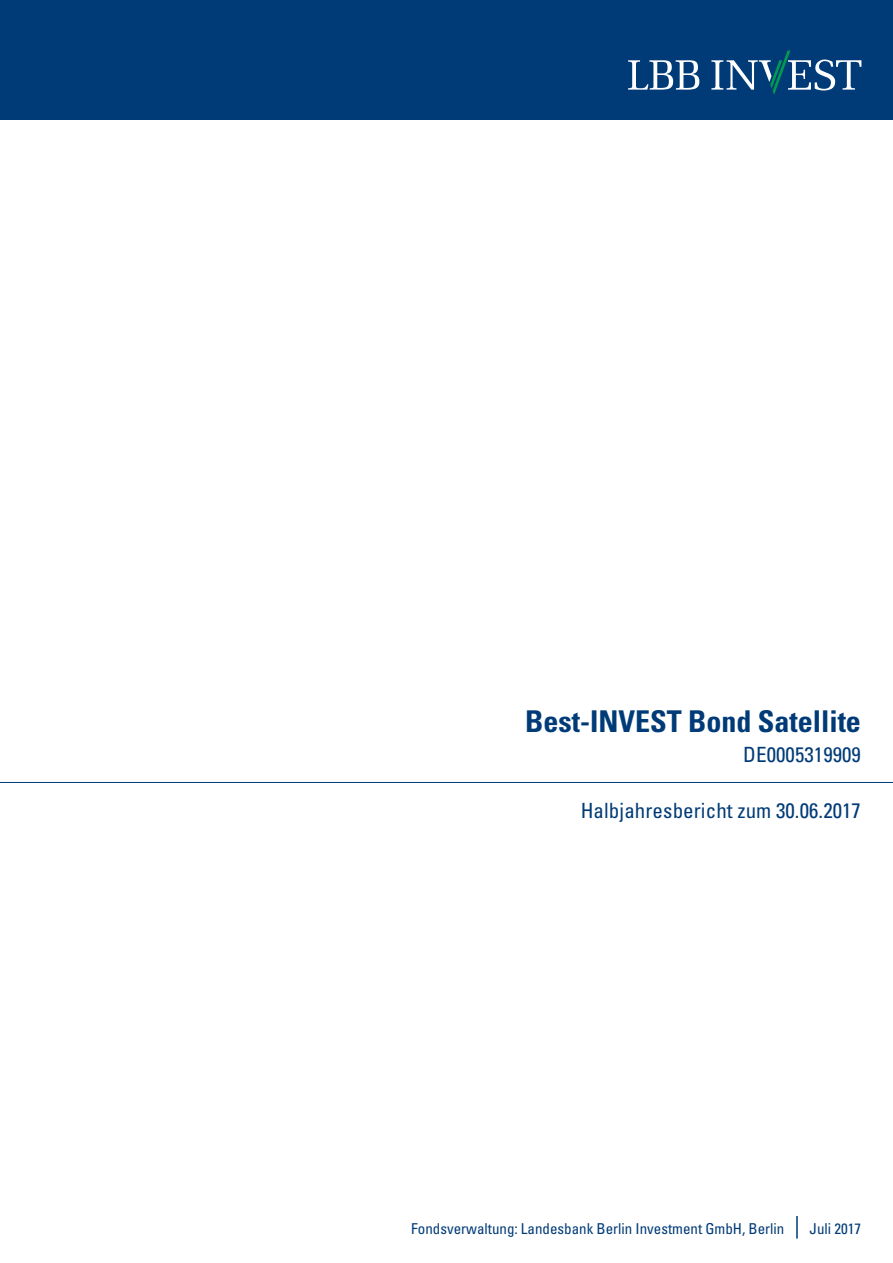
<style>
.page{position:relative;width:893px;height:1263px;background:#fff}
.page>*{position:absolute;margin:0;border:0;box-sizing:border-box;transform-origin:0 0}
.t1{font:700 condensed 30px "Univers";color:#003b77}
.t2{font:condensed 21px "Univers";letter-spacing:.005em;color:#003b77}
.t3{font:condensed 15px "Univers";color:#003b77}
</style>
<div class="page">
<div style="left:0;top:0;width:893px;height:119px;background:#003b77"></div>
<svg style="left:628px;top:60px;width:71px;height:30px"></svg>
<svg style="left:711px;top:51px;width:150px;height:44px"></svg>
<hr style="left:796px;top:1216px;width:2px;height:22px;background:#003b77">
<hr style="left:0;top:782px;width:893px;height:1px;background:#003b77">
<h1 class="t1" style="left:525px;top:710px;width:337px">Best-INVEST Bond Satellite</h1>
<h2 class="t2" style="left:743px;top:747px;width:119px">DE0005319909</h2>
<h2 class="t2" style="left:581px;top:803px;width:282px">Halbjahresbericht zum 30.06.2017</h2>
<p class="t3" style="left:411px;top:1223px;width:375px">Fondsverwaltung: Landesbank Berlin Investment GmbH, Berlin</p>
<p class="t3" style="left:810px;top:1223px;width:53px">Juli 2017</p>
</div>
